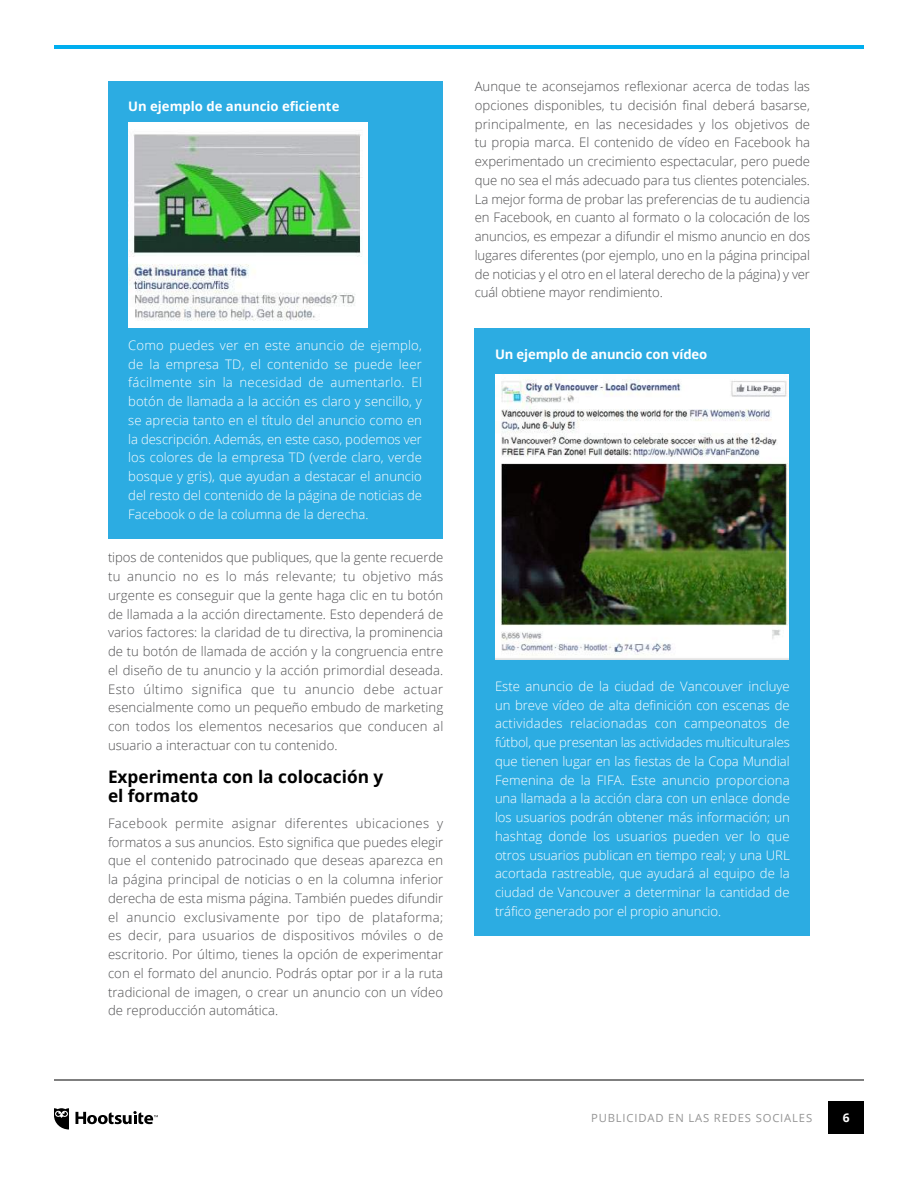
<style>
.page{position:relative;width:918px;height:1188px;background:#fff}
.page>*{position:absolute;margin:0;border:0;box-sizing:border-box;transform-origin:0 0}
.t1{font:700 17.25px/19.5px "Open Sans";color:#000}
.t2{font:300 13.2px/18.8px "Open Sans";color:#4d4d4f;text-align:justify}
.t3{font:300 13.2px/18.8px "Open Sans";color:#fff;text-align:justify}
.t4{font:700 13.2px "Open Sans";letter-spacing:-.005em;color:#fff}
.t5{font:700 12px "Open Sans";color:#fff}
.t6{font:11.25px "Open Sans";letter-spacing:.075em;color:#949494}
</style>
<div class="page">
<div style="left:828px;top:1101px;width:36px;height:33px;background:#000"></div>
<hr style="left:54px;top:1080px;width:810px;height:1px;background:#000">
<hr style="left:54px;top:45px;width:810px;height:4px;background:#00aeef">
<svg style="left:76px;top:1111px;width:82px;height:13px"></svg>
<svg style="left:54px;top:1108px;width:15px;height:22px"></svg>
<div style="left:108px;top:81px;width:334px;height:458px;background:#2cace2"></div>
<img style="left:129px;top:122px;width:239px;height:206px">
<div style="left:475px;top:328px;width:335px;height:608px;background:#2cace2"></div>
<img style="left:495px;top:374px;width:294px;height:285px">
<p class="t4" style="left:128px;top:97px;width:213px">Un ejemplo de anuncio eficiente</p>
<p class="t2" style="left:475px;top:77px;width:337px">Aunque te aconsejamos reflexionar acerca de todas las opciones disponibles, tu decisión final deberá basarse, principalmente, en las necesidades y los objetivos de tu propia marca. El contenido de vídeo en Facebook ha experimentado un crecimiento espectacular, pero puede que no sea el más adecuado para tus clientes potenciales.<br>La mejor forma de probar las preferencias de tu audiencia en Facebook, en cuanto al formato o la colocación de los anuncios, es empezar a difundir el mismo anuncio en dos lugares diferentes (por ejemplo, uno en la página principal de noticias y el otro en el lateral derecho de la página) y ver cuál obtiene mayor rendimiento.</p>
<p class="t3" style="left:128px;top:335px;width:295px">Como puedes ver en este anuncio de ejemplo, de la empresa TD, el contenido se puede leer fácilmente sin la necesidad de aumentarlo. El botón de llamada a la acción es claro y sencillo, y se aprecia tanto en el título del anuncio como en la descripción. Además, en este caso, podemos ver los colores de la empresa TD (verde claro, verde bosque y gris), que ayudan a destacar el anuncio del resto del contenido de la página de noticias de Facebook o de la columna de la derecha.</p>
<p class="t4" style="left:495px;top:344px;width:214px">Un ejemplo de anuncio con vídeo</p>
<p class="t2" style="left:108px;top:548px;width:337px">tipos de contenidos que publiques, que la gente recuerde tu anuncio no es lo más relevante; tu objetivo más urgente es conseguir que la gente haga clic en tu botón de llamada a la acción directamente. Esto dependerá de varios factores: la claridad de tu directiva, la prominencia de tu botón de llamada de acción y la congruencia entre el diseño de tu anuncio y la acción primordial deseada.<br>Esto último significa que tu anuncio debe actuar esencialmente como un pequeño embudo de marketing con todos los elementos necesarios que conducen al usuario a interactuar con tu contenido.</p>
<h1 class="t1" style="left:108px;top:766px;width:277px">Experimenta con la colocación y el formato</h1>
<p class="t2" style="left:108px;top:813px;width:337px">Facebook permite asignar diferentes ubicaciones y formatos a sus anuncios. Esto significa que puedes elegir que el contenido patrocinado que deseas aparezca en la página principal de noticias o en la columna inferior derecha de esta misma página. También puedes difundir el anuncio exclusivamente por tipo de plataforma; es decir, para usuarios de dispositivos móviles o de escritorio. Por último, tienes la opción de experimentar con el formato del anuncio. Podrás optar por ir a la ruta tradicional de imagen, o crear un anuncio con un vídeo de reproducción automática.</p>
<p class="t3" style="left:495px;top:676px;width:296px">Este anuncio de la ciudad de Vancouver incluye un breve vídeo de alta definición con escenas de actividades relacionadas con campeonatos de fútbol, que presentan las actividades multiculturales que tienen lugar en las fiestas de la Copa Mundial Femenina de la FIFA. Este anuncio proporciona una llamada a la acción clara con un enlace donde los usuarios podrán obtener más información; un hashtag donde los usuarios pueden ver lo que otros usuarios publican en tiempo real; y una URL acortada rastreable, que ayudará al equipo de la ciudad de Vancouver a determinar la cantidad de tráfico generado por el propio anuncio.</p>
<p class="t6" style="left:591px;top:1110px;width:223px">PUBLICIDAD EN LAS REDES SOCIALES</p>
<p class="t5" style="left:843px;top:1109px;width:8px">6</p>
</div>
